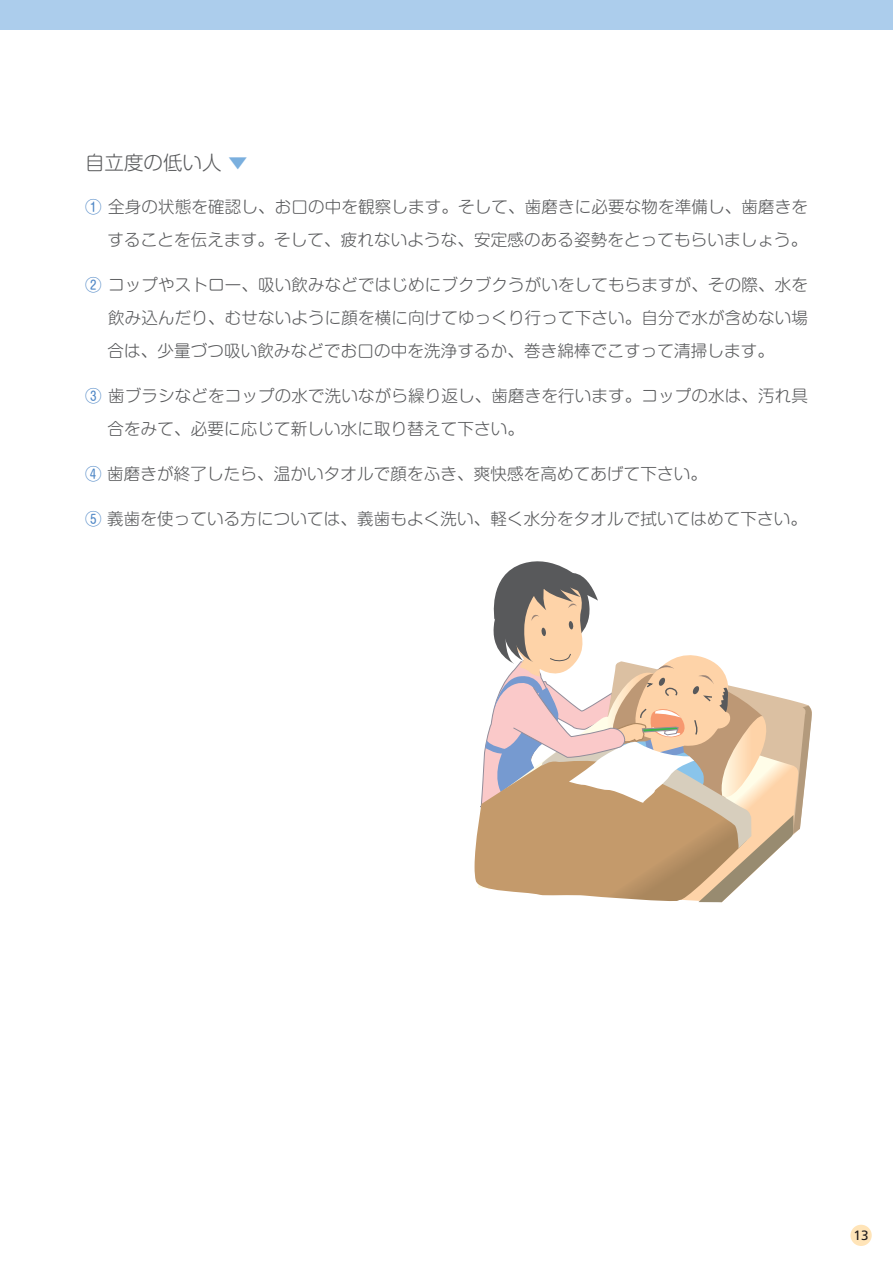
<style>
.page{position:relative;width:893px;height:1263px;background:#fff}
.page>*{position:absolute;margin:0;border:0;box-sizing:border-box;transform-origin:0 0}
.t1{font:19.5px "Shin M Go Pro Light 90 pv RKSJ H";color:#58595b}
.t2{font:16.5px/33px "Shin M Go Pro Light 90 pv RKSJ H";letter-spacing:.01em;color:#58595b}
.t3{font:13.5px "Frutiger";color:#231f20}
.s1{color:#7aafde}
.s2{font-family:"Shin M Go Pro Regular 90 pv RKSJ H";color:#4f87c6}
</style>
<div class="page">
<div style="left:850px;top:1225px;width:22px;height:21px;background:#ffe4b8;border-radius:50%"></div>
<div style="left:0;top:0;width:893px;height:30px;background:#accdec"></div>
<svg style="left:475px;top:561px;width:337px;height:342px"></svg>
<p class="t1" style="left:85px;top:156px;width:164px">自立度の低い人 <span class="s1">▼</span></p>
<p class="t2" style="left:85px;top:192px;width:724px"><span class="s2">①</span> 全身の状態を確認し、お口の中を観察します。そして、歯磨きに必要な物を準備し、歯磨きを　 することを伝えます。そして、疲れないような、安定感のある姿勢をとってもらいましょう。</p>
<p class="t2" style="left:85px;top:270px;width:724px;text-align:justify"><span class="s2">②</span> コップやストロー、吸い飲みなどではじめにブクブクうがいをしてもらますが、その際、水を　 飲み込んだり、むせないように顔を横に向けてゆっくり行って下さい。自分で水が含めない場　 合は、少量づつ吸い飲みなどでお口の中を洗浄するか、巻き綿棒でこすって清掃します。</p>
<p class="t2" style="left:85px;top:381px;width:724px"><span class="s2">③</span> 歯ブラシなどをコップの水で洗いながら繰り返し、歯磨きを行います。コップの水は、汚れ具　 合をみて、必要に応じて新しい水に取り替えて下さい。</p>
<p class="t2" style="left:85px;top:459px;width:623px"><span class="s2">④</span> 歯磨きが終了したら、温かいタオルで顔をふき、爽快感を高めてあげて下さい。</p>
<p class="t2" style="left:85px;top:504px;width:723px"><span class="s2">⑤</span> 義歯を使っている方については、義歯もよく洗い、軽く水分をタオルで拭いてはめて下さい。</p>
<p class="t3" style="left:854px;top:1230px;width:17px">13</p>
</div>
